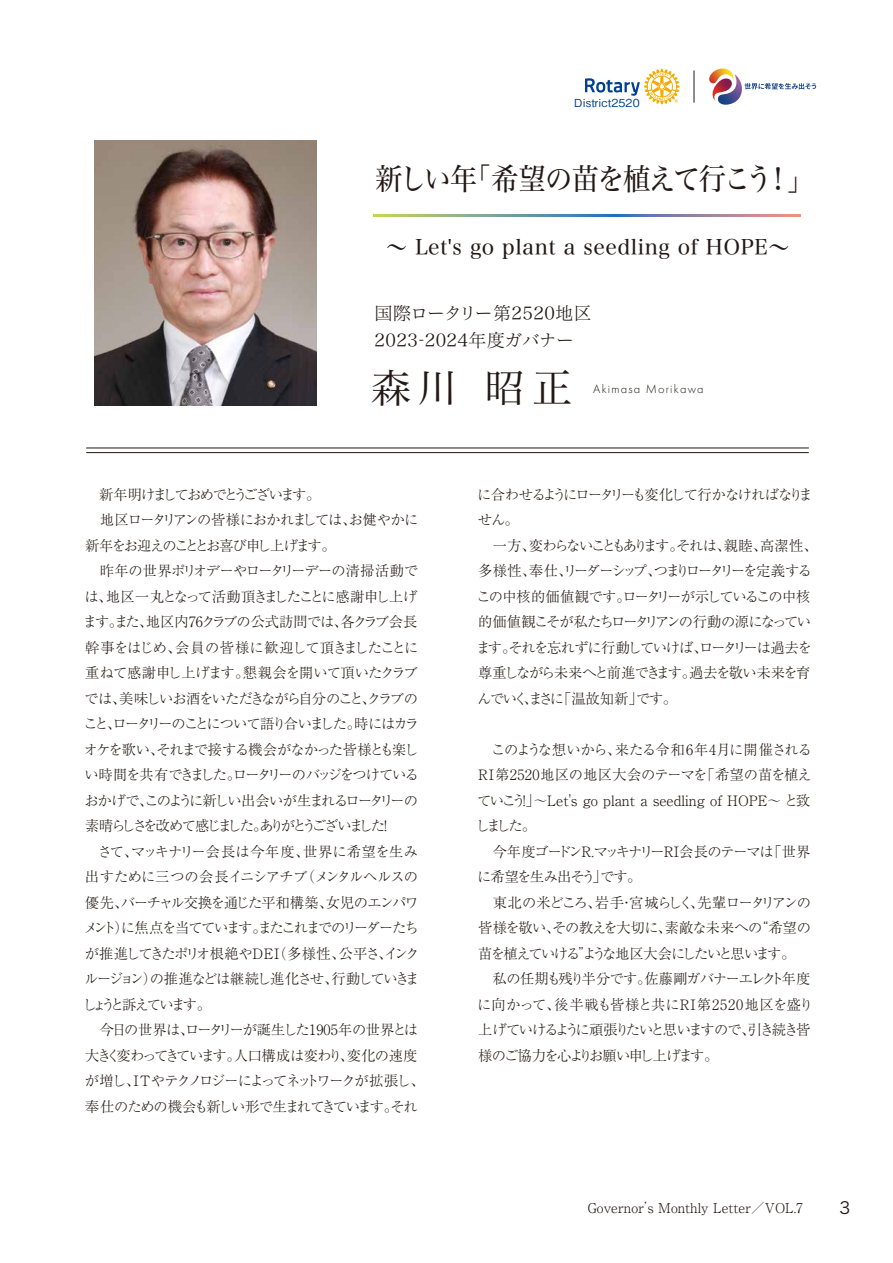
<style>
.page{position:relative;width:893px;height:1263px;background:#fff}
.page>*{position:absolute;margin:0;border:0;box-sizing:border-box;transform-origin:0 0}
.t1{font:39.6px "Hira Min Std W3";color:#221815}
.t2{font:30px "Hira Min Std W4";letter-spacing:-.06em;color:#221815;scale:.91 1}
.t3{font:21px "Hira Min Std W4";letter-spacing:.025em;color:#221815}
.t4{font:18px/27px "Hira Min Std W2";letter-spacing:.025em;color:#221815}
.t5{font:16.5px "Hira Kaku Std N W3";color:#221815}
.t6{font:300 14.25px/25.5px "Ryumin Pro";letter-spacing:-.085em;color:#221815}
.t7{font:300 14.25px/25.5px "Ryumin Pro";letter-spacing:-.105em;color:#221815}
.t8{font:300 14.25px/25.5px "Ryumin Pro";letter-spacing:-.01em;color:#221815}
.t9{font:300 13.5px "Ryumin Pro";color:#221815}
.t10{font:300 12.45px "Futura PT";letter-spacing:.1em;color:#221815}
.t11{font:500 11.1px "Gothic BBB Pro";letter-spacing:.01em;color:#004090}
</style>
<div class="page">
<hr style="left:86px;top:452px;width:723px;height:1px;background:#221815">
<hr style="left:86px;top:448px;width:723px;height:1px;background:#221815">
<img style="left:94px;top:140px;width:223px;height:265px">
<svg style="left:374px;top:214px;width:427px;height:2px"></svg>
<svg style="left:709px;top:68px;width:107px;height:37px"></svg>
<hr style="left:694px;top:70px;width:1px;height:33px;background:#221815">
<svg style="left:585px;top:69px;width:95px;height:35px"></svg>
<p class="t11" style="left:574px;top:94px;width:67px">District2520</p>
<h2 class="t2" style="left:375px;top:157px;width:484px">新しい年「希望の苗を植えて行こう！」</h2>
<h3 class="t3" style="left:386px;top:232px;width:405px">～ Let's go plant a seedling of HOPE～</h3>
<p class="t4" style="left:375px;top:299px;width:219px">国際ロータリー第2520地区<br>2023-2024年度ガバナー</p>
<h1 class="t1" style="left:371px;top:359px;width:203px">森川 昭正</h1>
<p class="t10" style="left:593px;top:382px;width:112px">Akimasa Morikawa</p>
<p class="t6" style="left:83px;top:480px;width:338px">　新年明けましておめでとうございます。<br>　地区ロータリアンの皆様におかれましては、お健やかに新年をお迎えのこととお喜び申し上げます。<br>　昨年の世界ポリオデーやロータリーデーの清掃活動では、地区一丸となって活動頂きましたことに感謝申し上げます。また、地区内76クラブの公式訪問では、各クラブ会長幹事をはじめ、会員の皆様に歓迎して頂きましたことに重ねて感謝申し上げます。懇親会を開いて頂いたクラブでは、美味しいお酒をいただきながら自分のこと、クラブのこと、ロータリーのことについて語り合いました。時にはカラオケを歌い、それまで接する機会がなかった皆様とも楽しい時間を共有できました。ロータリーのバッジをつけているおかげで、このように新しい出会いが生まれるロータリーの素晴らしさを改めて感じました。ありがとうございました！</p>
<p class="t6" style="left:82px;top:837px;width:344px;text-indent:15px">さて、マッキナリー会長は今年度、世界に希望を生み出すために三つの会長イニシアチブ（メンタルヘルスの優先、バーチャル交換を通じた平和構築、女児のエンパワメント）に焦点を当てています。またこれまでのリーダーたちが推進してきたポリオ根絶やDEI（多様性、公平さ、インクルージョン）の推進などは継続し進化させ、行動していきましょうと訴えています。<br>　今日の世界は、ロータリーが誕生した1905年の世界とは大きく変わってきています。人口構成は変わり、変化の速度が増し、ITやテクノロジーによってネットワークが拡張し、奉仕のための機会も新しい形で生まれてきています。それ</p>
<p class="t7" style="left:476px;top:480px;width:343px">に合わせるようにロータリーも変化して行かなければなりません。<br>　一方、変わらないこともあります。それは、親睦、高潔性、多様性、奉仕、リーダーシップ、つまりロータリーを定義するこの中核的価値観です。ロータリーが示しているこの中核的価値観こそが私たちロータリアンの行動の源になっています。それを忘れずに行動していけば、ロータリーは過去を尊重しながら未来へと前進できます。過去を敬い未来を育んでいく、まさに「温故知新」です。</p>
<p class="t8" style="left:475px;top:735px;width:338px;text-indent:16px">このような想いから、来たる令和6年4月に開催される<br>RI第2520地区の地区大会のテーマを「希望の苗を植えていこう！」～Let's go plant a seedling of HOPE～ と致しました。<br>　今年度ゴードンR.マッキナリーRI会長のテーマは「世界に希望を生み出そう」です。</p>
<p class="t6" style="left:477px;top:888px;width:338px;text-indent:16px">東北の米どころ、岩手・宮城らしく、先輩ロータリアンの皆様を敬い、その教えを大切に、素敵な未来への“希望の苗を植えていける”ような地区大会にしたいと思います。<br>　私の任期も残り半分です。佐藤剛ガバナーエレクト年度に向かって、後半戦も皆様と共にRI第2520地区を盛り上げていけるように頑張りたいと思いますので、引き続き皆様のご協力を心よりお願い申し上げます。</p>
<p class="t9" style="left:588px;top:1197px;width:217px">Governor’s Monthly Letter／VOL.7</p>
<p class="t5" style="left:840px;top:1195px;width:12px">3</p>
</div>
